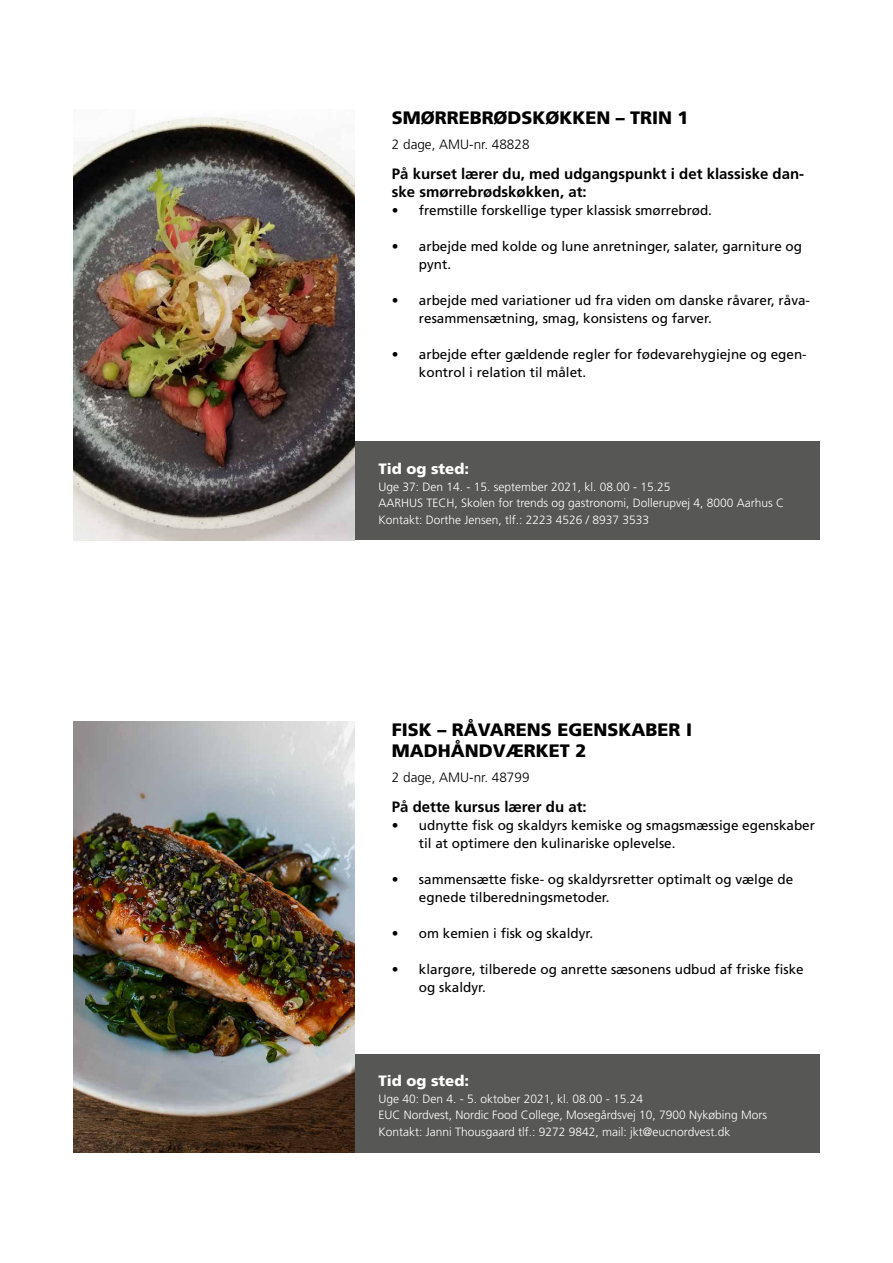
<style>
.page{position:relative;width:893px;height:1263px;background:#fff}
.page>*{position:absolute;margin:0;border:0;box-sizing:border-box;transform-origin:0 0}
.t1{font:900 18px/21px "Frutiger";color:#000}
.t2{font:700 15px/18px "Frutiger";color:#000}
.t3{font:900 15px "Frutiger";color:#fff}
.t4{font:13.5px/18px "Frutiger";color:#000}
.t5{font:300 13.5px "Frutiger";color:#000}
.t6{font:300 12px/16.5px "Frutiger";color:#fff}
</style>
<div class="page">
<div style="left:354px;top:1054px;width:466px;height:98px;background:#575756"></div>
<div style="left:354px;top:442px;width:466px;height:98px;background:#575756"></div>
<img style="left:74px;top:117px;width:280px;height:423px">
<img style="left:74px;top:721px;width:280px;height:431px">
<h1 class="t1" style="left:392px;top:107px;width:298px">SMØRREBRØDSKØKKEN – TRIN 1</h1>
<p class="t5" style="left:392px;top:137px;width:139px">2 dage, AMU-nr. 48828</p>
<p class="t2" style="left:392px;top:165px;width:414px">På kurset lærer du, med udgangspunkt i det klassiske dan&shy;ske smørrebrødskøkken, at:</p>
<p class="t4" style="left:392px;top:201px;width:322px">• fremstille forskellige typer klassisk smørrebrød.</p>
<p class="t4" style="left:419px;top:237px;width:385px;text-indent:-27px">• arbejde med kolde og lune anretninger, salater, garniture og pynt.</p>
<p class="t4" style="left:419px;top:291px;width:393px;text-indent:-27px">• arbejde med variationer ud fra viden om danske råvarer, råva&shy;resammensætning, smag, konsistens og farver.</p>
<p class="t4" style="left:419px;top:345px;width:389px;text-indent:-27px">• arbejde efter gældende regler for fødevarehygiejne og egen&shy;kontrol i relation til målet.</p>
<p class="t3" style="left:378px;top:460px;width:92px">Tid og sted:</p>
<p class="t6" style="left:378px;top:478px;width:407px">Uge 37: Den 14. - 15. september 2021, kl. 08.00 - 15.25<br>AARHUS TECH, Skolen for trends og gastronomi, Dollerupvej 4, 8000 Aarhus C<br>Kontakt: Dorthe Jensen, tlf.: 2223 4526 / 8937 3533</p>
<h1 class="t1" style="left:392px;top:719px;width:302px">FISK – RÅVARENS EGENSKABER I<br>MADHÅNDVÆRKET 2</h1>
<p class="t5" style="left:392px;top:770px;width:139px">2 dage, AMU-nr. 48799</p>
<p class="t2" style="left:392px;top:798px;width:196px">På dette kursus lærer du at:</p>
<p class="t4" style="left:419px;top:816px;width:398px;text-indent:-27px">• udnytte fisk og skaldyrs kemiske og smagsmæssige egenskaber til at optimere den kulinariske oplevelse.</p>
<p class="t4" style="left:419px;top:870px;width:376px;text-indent:-27px">• sammensætte fiske- og skaldyrsretter optimalt og vælge de egnede tilberedningsmetoder.</p>
<p class="t4" style="left:392px;top:924px;width:203px">• om kemien i fisk og skaldyr.</p>
<p class="t4" style="left:419px;top:960px;width:386px;text-indent:-27px">• klargøre, tilberede og anrette sæsonens udbud af friske fiske og skaldyr.</p>
<p class="t3" style="left:378px;top:1072px;width:92px">Tid og sted:</p>
<p class="t6" style="left:378px;top:1090px;width:390px">Uge 40: Den 4. - 5. oktober 2021, kl. 08.00 - 15.24<br>EUC Nordvest, Nordic Food College, Mosegårdsvej 10, 7900 Nykøbing Mors<br>Kontakt: Janni Thousgaard tlf.: 9272 9842, mail: jkt@eucnordvest.dk</p>
</div>
